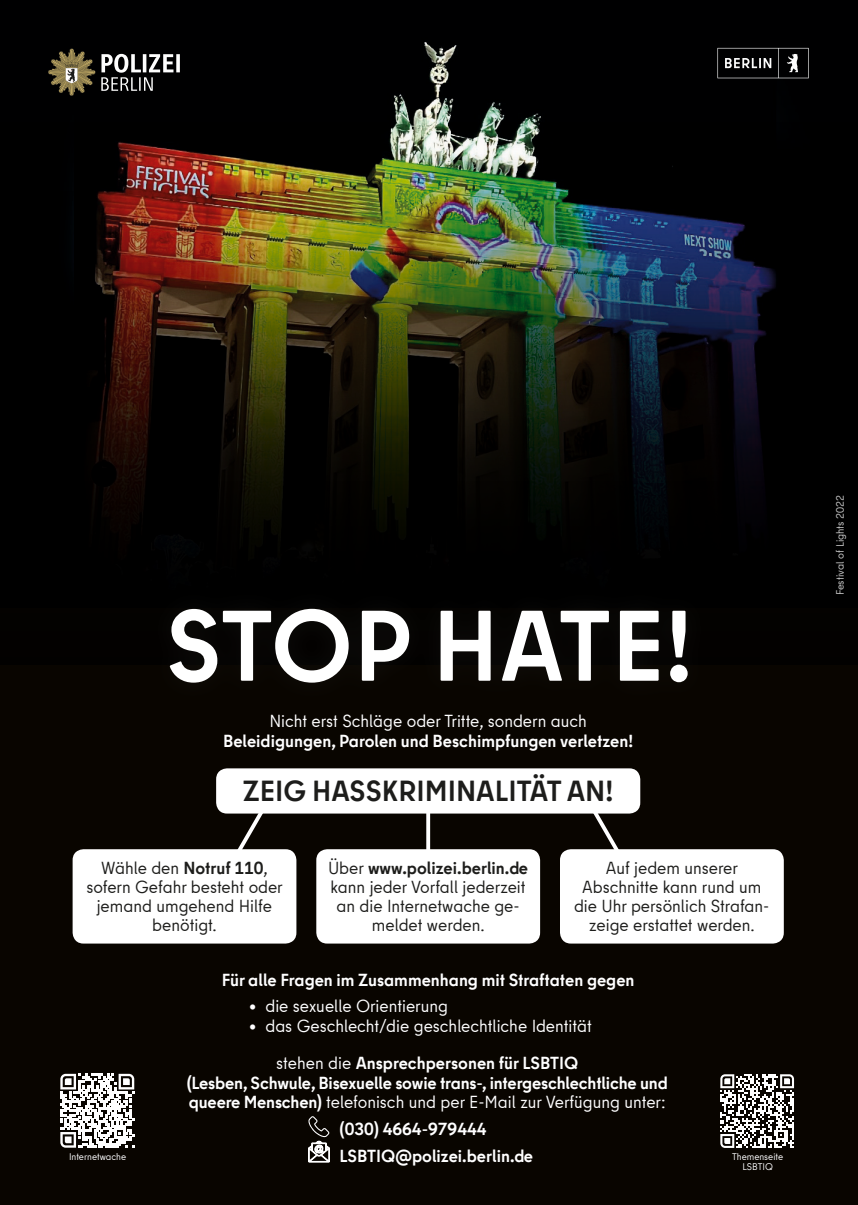
<style>
.page{position:relative;width:858px;height:1205px;background:#fff}
.page>*{position:absolute;margin:0;border:0;box-sizing:border-box;transform-origin:0 0}
.t1{font:700 100px "Berlin Type Office";color:#fff}
.Überschrift{font:700 28.95px "Berlin Type Office";color:#1d1d1b}
.t2{font:700 17.35px/19.3px "Berlin Type Office";color:#fff;text-align:center}
.t3{font:17.35px/19.3px "Berlin Type Office";color:#1d1d1b;text-align:center}
.t4{font:17.35px "Berlin Type Office";color:#fff}
.t5{font:10.7px "Berlin Type Office";color:#fff}
.Einf__Abs{font:9.65px "Berlin Type Office";color:#fff}
.s1{font-weight:400}
.s2{font-weight:700}
</style>
<div class="page">
<div style="left:0;top:607px;width:857px;height:598px;background:#090500"></div>
<svg style="left:308px;top:1116px;width:21px;height:46px"></svg>
<svg style="left:60px;top:1074px;width:74px;height:73px"></svg>
<img style="left:0;top:0;width:857px;height:305px">
<svg style="left:0;top:305px;width:857px;height:302px;background:#0a0905"></svg>
<svg style="left:720px;top:1074px;width:74px;height:74px"></svg>
<svg style="left:426px;top:813px;width:4px;height:36px"></svg>
<svg style="left:232px;top:813px;width:36px;height:36px"></svg>
<svg style="left:587px;top:813px;width:37px;height:36px"></svg>
<div style="left:73px;top:849px;width:223px;height:94px;background:#fff;border-radius:11px"></div>
<div style="left:316px;top:849px;width:224px;height:94px;background:#fff;border-radius:11px"></div>
<div style="left:560px;top:849px;width:223px;height:94px;background:#fff;border-radius:11px"></div>
<div style="left:216px;top:768px;width:424px;height:45px;background:#fff;border-radius:11px"></div>
<div style="left:148px;top:586px;width:562px;height:120px;background:#080502"></div>
<p class="t1" style="left:166px;top:582px;width:528px">STOP HATE!</p>
<p class="t2" style="left:223px;top:712px;width:411px"><span class="s1">Nicht erst Schläge oder Tritte, sondern auch<br></span>Beleidigungen, Parolen und Beschimpfungen verletzen!</p>
<p class="Überschrift" style="left:243px;top:772px;width:372px">ZEIG HASSKRIMINALITÄT AN!</p>
<p class="t3" style="left:86px;top:858px;width:198px">Wähle den <span class="s2">Notruf 110</span>, sofern Gefahr besteht oder jemand umgehend Hilfe benötigt.</p>
<p class="t3" style="left:328px;top:858px;width:201px">Über <span class="s2">www.polizei.berlin.de </span>kann jeder Vorfall jederzeit an die Internetwache ge&shy;meldet werden.</p>
<p class="t3" style="left:574px;top:858px;width:197px">Auf jedem unserer<br>Abschnitte kann rund um die Uhr persönlich Strafan&shy;zeige erstattet werden.</p>
<p class="t2" style="left:222px;top:970px;width:414px">Für alle Fragen im Zusammenhang mit Straftaten gegen</p>
<p class="t4" style="left:249px;top:995px;width:200px">• die sexuelle Orientierung</p>
<p class="t4" style="left:249px;top:1015px;width:344px">• das Geschlecht/die geschlechtliche Identität</p>
<p class="t2" style="left:276px;top:1054px;width:303px"><span class="s1">stehen die</span> Ansprechpersonen für LSBTIQ</p>
<p class="t2" style="left:187px;top:1073px;width:482px">(Lesben, Schwule, Bisexuelle sowie trans-, intergeschlechtliche und</p>
<p class="t4" style="left:189px;top:1091px;width:478px"><span class="s2">queere Menschen)</span> telefonisch und per E-Mail zur Verfügung unter:</p>
<p class="t2" style="left:339px;top:1119px;width:149px">(030) 4664-979444</p>
<p class="t2" style="left:339px;top:1146px;width:195px">LSBTIQ@polizei.berlin.de</p>
<p class="Einf__Abs" style="left:69px;top:1150px;width:59px">Internetwache</p>
<p class="Einf__Abs" style="left:732px;top:1150px;width:53px">Themenseite</p>
<p class="Einf__Abs" style="left:742px;top:1160px;width:32px">LSBTIQ</p>
<p class="t5" style="left:833px;top:595px;width:102px;rotate:-90deg">Festival of Lights 2022</p>
</div>
